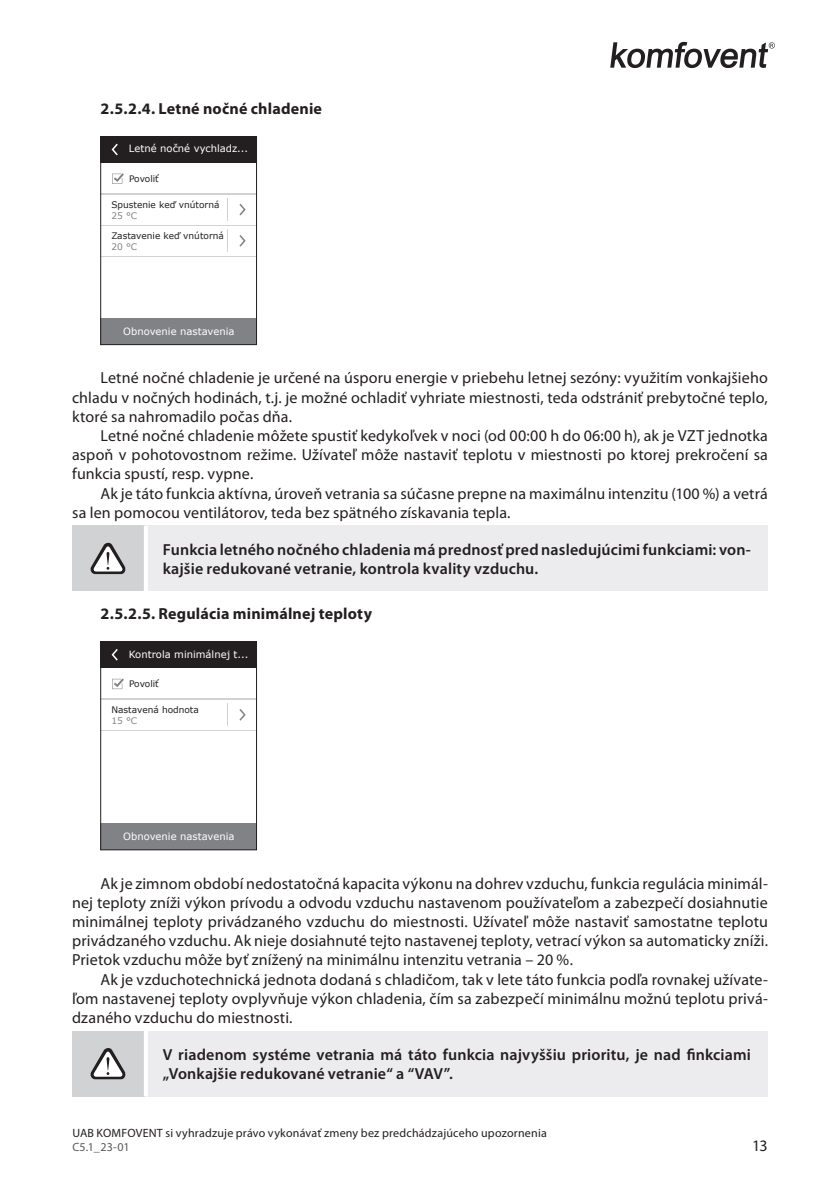
<style>
.page{position:relative;width:840px;height:1191px;background:#fff}
.page>*{position:absolute;margin:0;border:0;box-sizing:border-box;transform-origin:0 0}
.Tekstas{font:16px/19.2px "Myriad Pro";letter-spacing:.005em;color:#231f20;text-align:justify}
.DĖMESIO{font:600 16px/19.2px "Myriad Pro";letter-spacing:.01em;color:#231f20}
.Antraste_4{font:700 16px "Myriad Pro";letter-spacing:.01em;color:#231f20}
.t1{font:12px "Myriad Pro";letter-spacing:.02em;color:#231f20}
.t2{font:12px "Myriad Pro";color:#57585a}
.EKRANO_txt_baltas{font:10px "Verdana";color:#fff}
.EKRANO_txt{font:9px "Verdana";color:#231f20}
.EKRANO_txt-2{font:9px "Verdana";color:#808285}
</style>
<div class="page">
<svg style="left:610px;top:42px;width:164px;height:26px"></svg>
<hr style="left:100px;top:194px;width:156px;height:1px;background:#d1d2d4">
<hr style="left:100px;top:256px;width:156px;height:1px;background:#d1d2d4">
<hr style="left:100px;top:225px;width:156px;height:1px;background:#d1d2d4">
<div style="left:100px;top:137px;width:156px;height:26px;background:#231f20"></div>
<div style="left:100px;top:319px;width:156px;height:26px;background:#808285"></div>
<svg style="left:111px;top:144px;width:7px;height:11px"></svg>
<svg style="left:239px;top:204px;width:6px;height:11px"></svg>
<svg style="left:227px;top:198px;width:1px;height:23px"></svg>
<svg style="left:239px;top:235px;width:6px;height:12px"></svg>
<svg style="left:227px;top:230px;width:1px;height:22px"></svg>
<div style="left:100px;top:136px;width:157px;height:209px;border:1px solid #231f20"></div>
<svg style="left:112px;top:173px;width:12px;height:11px"></svg>
<div style="left:72px;top:526px;width:74px;height:65px;background:#d1d2d4"></div>
<div style="left:146px;top:526px;width:621px;height:65px;background:#ececee"></div>
<hr style="left:144px;top:526px;width:4px;height:65px;background:#fff">
<svg style="left:90px;top:542px;width:36px;height:32px"></svg>
<hr style="left:100px;top:699px;width:156px;height:1px;background:#d1d2d4">
<hr style="left:100px;top:730px;width:156px;height:1px;background:#d1d2d4">
<div style="left:100px;top:642px;width:156px;height:26px;background:#231f20"></div>
<div style="left:100px;top:824px;width:156px;height:26px;background:#808285"></div>
<svg style="left:111px;top:649px;width:7px;height:11px"></svg>
<svg style="left:239px;top:709px;width:6px;height:11px"></svg>
<svg style="left:227px;top:703px;width:1px;height:23px"></svg>
<div style="left:100px;top:641px;width:157px;height:209px;border:1px solid #231f20"></div>
<svg style="left:112px;top:678px;width:12px;height:11px"></svg>
<div style="left:72px;top:1031px;width:74px;height:65px;background:#d1d2d4"></div>
<div style="left:146px;top:1031px;width:621px;height:65px;background:#ececee"></div>
<hr style="left:144px;top:1031px;width:4px;height:65px;background:#fff">
<svg style="left:90px;top:1048px;width:36px;height:31px"></svg>
<p class="Antraste_4" style="left:100px;top:98px;width:223px">2.5.2.4. Letné nočné chladenie</p>
<p class="EKRANO_txt_baltas" style="left:129px;top:142px;width:121px">Letné nočné vychladz...</p>
<p class="EKRANO_txt" style="left:129px;top:173px;width:31px">Povoliť</p>
<p class="EKRANO_txt" style="left:111px;top:198px;width:110px">Spustenie keď vnútorná</p>
<p class="EKRANO_txt-2" style="left:111px;top:209px;width:27px">25 °C</p>
<p class="EKRANO_txt" style="left:111px;top:229px;width:114px">Zastavenie keď vnútorná</p>
<p class="EKRANO_txt-2" style="left:111px;top:240px;width:27px">20 °C</p>
<p class="EKRANO_txt_baltas" style="left:123px;top:324px;width:113px">Obnovenie nastavenia</p>
<p class="Tekstas" style="left:72px;top:368px;width:697px;text-indent:28px">Letné nočné chladenie je určené na úsporu energie v priebehu letnej sezóny: využitím vonkajšieho chladu v nočných hodinách, t.j. je možné ochladiť vyhriate miestnosti, teda odstrániť prebytočné teplo, ktoré sa nahromadilo počas dňa.</p>
<p class="Tekstas" style="left:72px;top:426px;width:697px;text-indent:28px">Letné nočné chladenie môžete spustiť kedykoľvek v noci (od 00:00 h do 06:00 h), ak je VZT jednotka aspoň v pohotovostnom režime. Užívateľ môže nastaviť teplotu v miestnosti po ktorej prekročení sa funkcia spustí, resp. vypne.</p>
<p class="Tekstas" style="left:72px;top:483px;width:696px;text-indent:28px">Ak je táto funkcia aktívna, úroveň vetrania sa súčasne prepne na maximálnu intenzitu (100 %) a vetrá sa len pomocou ventilátorov, teda bez spätného získavania tepla.</p>
<p class="DĖMESIO" style="left:163px;top:539px;width:589px">Funkcia letného nočného chladenia má prednosť pred nasledujúcimi funkciami: von&shy;kajšie redukované vetranie, kontrola kvality vzduchu.</p>
<p class="Antraste_4" style="left:100px;top:603px;width:273px">2.5.2.5. Regulácia minimálnej teploty</p>
<p class="EKRANO_txt_baltas" style="left:129px;top:647px;width:121px">Kontrola minimálnej t...</p>
<p class="EKRANO_txt" style="left:129px;top:678px;width:31px">Povoliť</p>
<p class="EKRANO_txt" style="left:111px;top:703px;width:89px">Nastavená hodnota</p>
<p class="EKRANO_txt-2" style="left:111px;top:714px;width:27px">15 °C</p>
<p class="EKRANO_txt_baltas" style="left:123px;top:829px;width:113px">Obnovenie nastavenia</p>
<p class="Tekstas" style="left:72px;top:873px;width:697px;text-indent:28px">Ak je zimnom období nedostatočná kapacita výkonu na dohrev vzduchu, funkcia regulácia minimál&shy;nej teploty zníži výkon prívodu a odvodu vzduchu nastavenom používateľom a zabezpečí dosiahnutie minimálnej teploty privádzaného vzduchu do miestnosti. Užívateľ môže nastaviť samostatne teplotu privádzaného vzduchu. Ak nieje dosiahnuté tejto nastavenej teploty, vetrací výkon sa automaticky zníži.<br>Prietok vzduchu môže byť znížený na minimálnu intenzitu vetrania – 20 %.</p>
<p class="Tekstas" style="left:72px;top:969px;width:697px;text-indent:28px">Ak je vzduchotechnická jednota dodaná s chladičom, tak v lete táto funkcia podľa rovnakej užívate&shy;ľom nastavenej teploty ovplyvňuje výkon chladenia, čím sa zabezpečí minimálnu možnú teplotu privá&shy;dzaného vzduchu do miestnosti.</p>
<p class="DĖMESIO" style="left:163px;top:1044px;width:589px">V riadenom systéme vetrania má táto funkcia najvyššiu prioritu, je nad finkciami „Vonkajšie redukované vetranie“ a “VAV”.</p>
<p class="t1" style="left:72px;top:1125px;width:475px">UAB KOMFOVENT si vyhradzuje právo vykonávať zmeny bez predchádzajúceho upozornenia</p>
<p class="t2" style="left:72px;top:1139px;width:59px">C5.1_23-01</p>
<p class="Tekstas" style="left:751px;top:1136px;width:17px">13</p>
</div>
